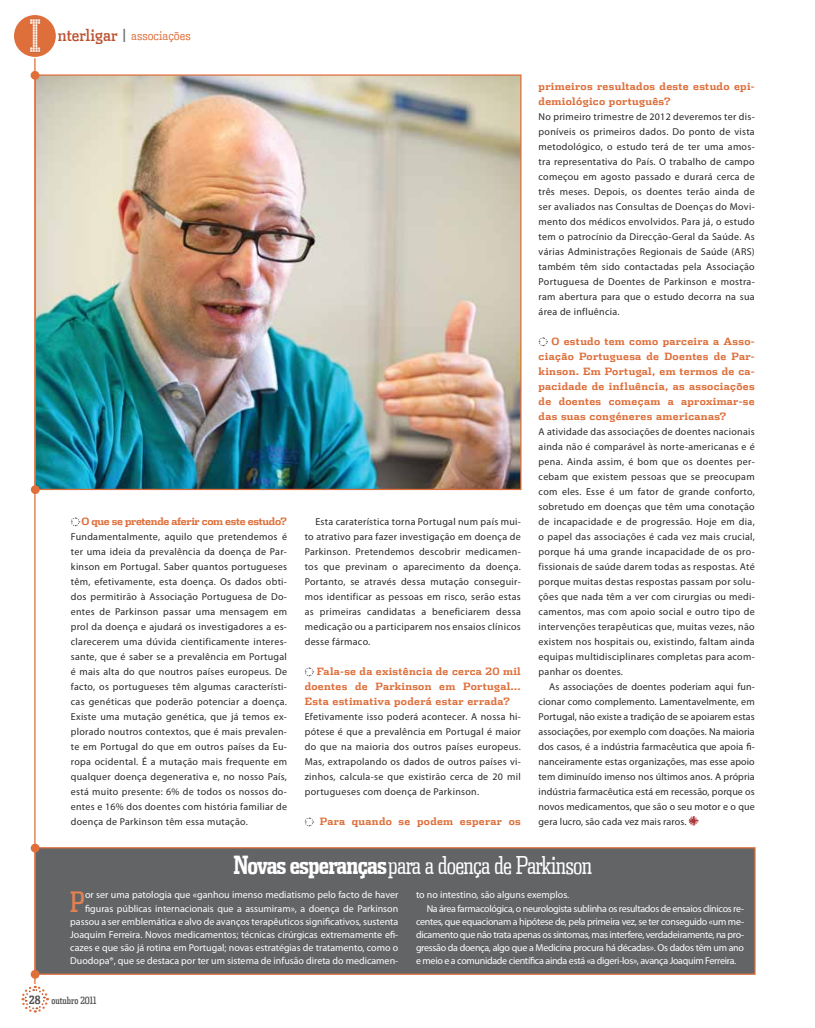
<style>
.page{position:relative;width:815px;height:1028px;background:#fff}
.page>*{position:absolute;margin:0;border:0;box-sizing:border-box;transform-origin:0 0}
.t1{font:28px "Dispatch Comp";color:#e28152}
.t2{font:300 25px "Dispatch Comp Tab";letter-spacing:-.03em;color:#fff}
.t3{font:300 12.5px "Dispatch Cond Tab";color:#de6e3a}
.t4{font:10px/15px "Myriad Pro";letter-spacing:.03em;color:#292829;text-align:justify}
.t5{font:10px/13.1px "Myriad Pro";letter-spacing:-.005em;color:#fff;text-align:right}
.t6{font:700 10px/15px "Dispatch";letter-spacing:.03em;color:#de6e3a;text-align:justify}
.t7{font:10px "Myriad Pro";letter-spacing:-.03em;color:#fff}
.t8{font:700 10px "Dispatch";letter-spacing:-.03em;color:#de6e3a}
.t9{font:10px "Dispatch Comp";color:#4d4d4f}
.s1{font-weight:400;font-size:16.25px;color:#bb522f}
.s2{font-weight:400;font-size:16.25px;color:#6d6e71}
.s3{font-weight:700}
.s4{font-weight:700;font-size:11.25px}
</style>
<div class="page">
<svg style="left:71px;top:517px;width:9px;height:9px"></svg>
<div style="left:35px;top:847px;width:721px;height:127px;background:#636466;border:1px solid #de6e3a"></div>
<svg style="left:31px;top:843px;width:9px;height:9px"></svg>
<svg style="left:31px;top:969px;width:9px;height:9px"></svg>
<img style="left:37px;top:76px;width:482px;height:412px">
<svg style="left:304px;top:667px;width:10px;height:9px"></svg>
<svg style="left:304px;top:817px;width:10px;height:9px"></svg>
<svg style="left:538px;top:337px;width:10px;height:9px"></svg>
<svg style="left:688px;top:816px;width:10px;height:9px"></svg>
<div style="left:31px;top:71px;width:8px;height:9px;background:#de6e3a;border-radius:50%"></div>
<div style="left:31px;top:485px;width:9px;height:9px;background:#de6e3a;border-radius:50%"></div>
<svg style="left:21px;top:985px;width:29px;height:28px"></svg>
<hr style="left:34px;top:58px;width:2px;height:926px;background:#de6e3a">
<div style="left:14px;top:15px;width:42px;height:42px;background:#de6e3a;border-radius:50%"></div>
<img style="left:20px;top:17px;width:30px;height:38px">
<p class="t3" style="left:58px;top:28px;width:134px"><span class="s1">nterligar</span> <span class="s2">|</span> associações</p>
<p class="t6" style="left:539px;top:78px;width:218px">primeiros resultados deste estudo epi&shy;demiológico português?</p>
<p class="t4" style="left:539px;top:109px;width:218px">No primeiro trimestre de 2012 deveremos ter dis&shy;poníveis os primeiros dados. Do ponto de vista metodológico, o estudo terá de ter uma amos&shy;tra representativa do País. O trabalho de campo começou em agosto passado e durará cerca de três meses. Depois, os doentes terão ainda de ser avaliados nas Consultas de Doenças do Movi&shy;mento dos médicos envolvidos. Para já, o estudo tem o patrocínio da Direcção-Geral da Saúde. As várias Administrações Regionais de Saúde (ARS) também têm sido contactadas pela Associação Portuguesa de Doentes de Parkinson e mostra&shy;ram abertura para que o estudo decorra na sua área de influência.</p>
<p class="t6" style="left:539px;top:333px;width:218px;text-indent:13px">O estudo tem como parceira a Asso&shy;ciação Portuguesa de Doentes de Par&shy;kinson. Em Portugal, em termos de ca&shy;pacidade de influência, as associações de doentes começam a aproximar-se das suas congéneres americanas?</p>
<p class="t4" style="left:539px;top:424px;width:218px">A atividade das associações de doentes nacionais ainda não é comparável às norte-americanas e é pena. Ainda assim, é bom que os doentes per&shy;cebam que existem pessoas que se preocupam com eles. Esse é um fator de grande conforto, sobretudo em doenças que têm uma conotação de incapacidade e de progressão. Hoje em dia, o papel das associações é cada vez mais crucial, porque há uma grande incapacidade de os pro&shy;fissionais de saúde darem todas as respostas. Até porque muitas destas respostas passam por solu&shy;ções que nada têm a ver com cirurgias ou medi&shy;camentos, mas com apoio social e outro tipo de intervenções terapêuticas que, muitas vezes, não existem nos hospitais ou, existindo, faltam ainda equipas multidisciplinares completas para acom&shy;panhar os doentes.</p>
<p class="t4" style="left:539px;top:679px;width:218px;text-indent:11px">As associações de doentes poderiam aqui fun&shy;cionar como complemento. Lamentavelmente, em Portugal, não existe a tradição de se apoiarem estas associações, por exemplo com doações. Na maioria dos casos, é a indústria farmacêutica que apoia fi&shy;nanceiramente estas organizações, mas esse apoio tem diminuído imenso nos últimos anos. A própria indústria farmacêutica está em recessão, porque os novos medicamentos, que são o seu motor e o que gera lucro, são cada vez mais raros.</p>
<p class="t8" style="left:81px;top:514px;width:207px">O que se pretende aferir com este estudo?</p>
<p class="t4" style="left:71px;top:529px;width:218px">Fundamentalmente, aquilo que pretendemos é ter uma ideia da prevalência da doença de Par&shy;kinson em Portugal. Saber quantos portugueses têm, efetivamente, esta doença. Os dados obti&shy;dos permitirão à Associação Portuguesa de Do&shy;entes de Parkinson passar uma mensagem em prol da doença e ajudará os investigadores a es&shy;clarecerem uma dúvida cientificamente interes&shy;sante, que é saber se a prevalência em Portugal é mais alta do que noutros países europeus. De facto, os portugueses têm algumas característi&shy;cas genéticas que poderão potenciar a doença.<br>Existe uma mutação genética, que já temos ex&shy;plorado noutros contextos, que é mais prevalen&shy;te em Portugal do que em outros países da Eu&shy;ropa ocidental. É a mutação mais frequente em qualquer doença degenerativa e, no nosso País, está muito presente: 6% de todos os nossos do&shy;entes e 16% dos doentes com história familiar de doença de Parkinson têm essa mutação.</p>
<h2 class="t2" style="left:234px;top:850px;width:360px"><span class="s3">Novas esperanças</span>para a doença de Parkinson</h2>
<h1 class="t1" style="left:70px;top:884px;width:15px">P</h1>
<p class="t4" style="left:305px;top:514px;width:218px;text-indent:11px">Esta caraterística torna Portugal num país mui&shy;to atrativo para fazer investigação em doença de Parkinson. Pretendemos descobrir medicamen&shy;tos que previnam o aparecimento da doença.<br>Portanto, se através dessa mutação conseguir&shy;mos identificar as pessoas em risco, serão estas as primeiras candidatas a beneficiarem dessa medicação ou a participarem nos ensaios clínicos desse fármaco.</p>
<p class="t6" style="left:305px;top:663px;width:218px;text-indent:12px">Fala-se da existência de cerca 20 mil doentes de Parkinson em Portugal… Esta estimativa poderá estar errada?</p>
<p class="t4" style="left:305px;top:709px;width:218px">Efetivamente isso poderá acontecer. A nossa hi&shy;pótese é que a prevalência em Portugal é maior do que na maioria dos outros países europeus.<br>Mas, extrapolando os dados de outros países vi&shy;zinhos, calcula-se que existirão cerca de 20 mil portugueses com doença de Parkinson.</p>
<p class="t6" style="left:320px;top:813px;width:202px">Para quando se podem esperar os</p>
<p class="t5" style="left:70px;top:888px;width:330px">or ser uma patologia que «ganhou imenso mediatismo pelo facto de haver figuras públicas internacionais que a assumiram», a doença de Parkinson passou a ser emblemática e alvo de avanços terapêuticos significativos, sustenta Joaquim Ferreira. Novos medicamentos; técnicas cirúrgicas extremamente efi&shy;cazes e que são já rotina em Portugal; novas estratégias de tratamento, como o Duodopa®, que se destaca por ter um sistema de infusão direta do medicamen-</p>
<p class="t5" style="left:416px;top:888px;width:155px">to no intestino, são alguns exemplos.</p>
<p class="t7" style="left:427px;top:902px;width:319px">Na área farmacológica, o neurologista sublinha os resultados de ensaios clínicos re-</p>
<p class="t7" style="left:416px;top:915px;width:330px">centes, que equacionam a hipótese de, pela primeira vez, se ter conseguido «um me-</p>
<p class="t7" style="left:416px;top:928px;width:330px">dicamento que não trata apenas os sintomas, mas interfere, verdadeiramente, na pro-</p>
<p class="t7" style="left:416px;top:941px;width:329px">gressão da doença, algo que a Medicina procura há décadas». Os dados têm um ano</p>
<p class="t7" style="left:416px;top:954px;width:322px">e meio e a comunidade científica ainda está «a digeri-los», avança Joaquim Ferreira.</p>
<p class="t9" style="left:29px;top:993px;width:69px"><span class="s4">28</span> outubro 2011</p>
</div>
